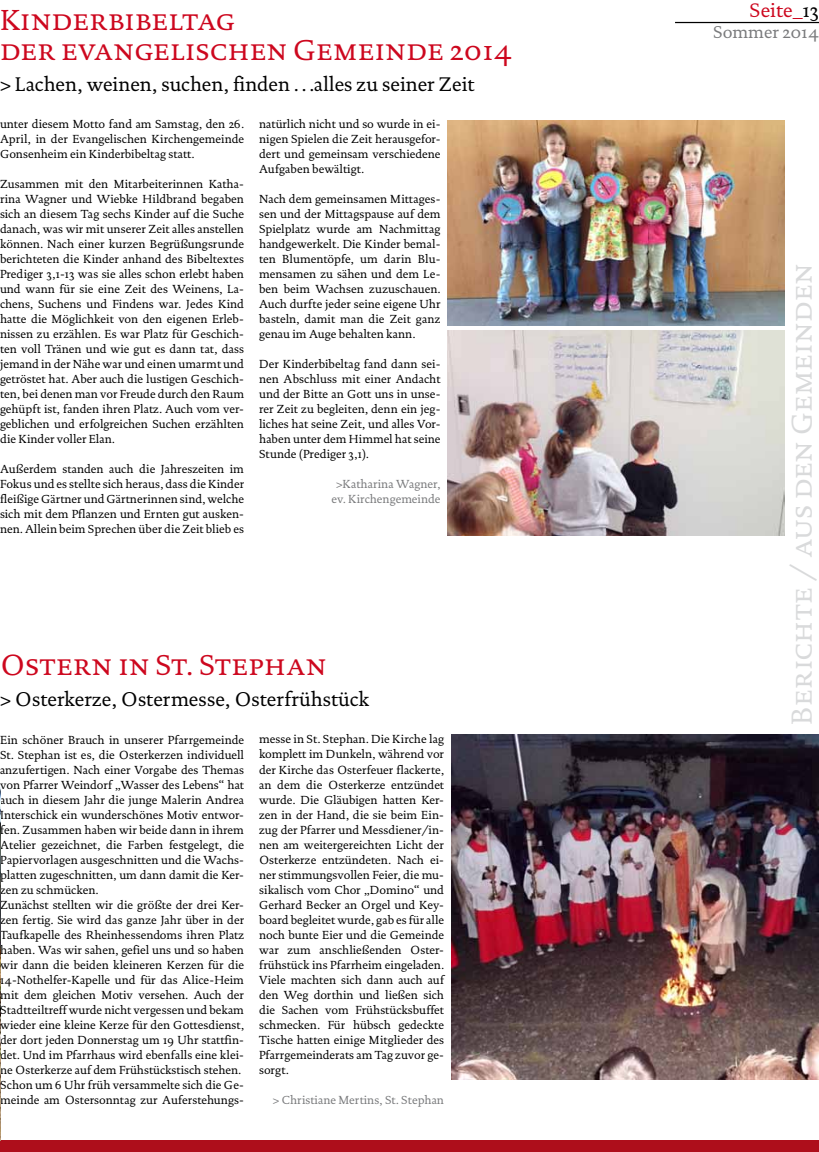
<style>
.page{position:relative;width:819px;height:1152px;background:#fff}
.page>*{position:absolute;margin:0;border:0;box-sizing:border-box;transform-origin:0 0}
.t1{font:29.38px/30px "DTL Documenta T Caps";letter-spacing:.005em;color:#cd071e}
.t2{font:29.38px "DTL Documenta T Caps";letter-spacing:.005em;color:#d9dadb}
.t3{font:20px "DTL Documenta ST";color:#000}
.t4{font:20px "DTL Documenta ST";color:#cd071e}
.t5{font:17.5px "DTL Documenta ST";color:#797a7c}
.t6{font:11.88px/15px "DTL Documenta ST";color:#000;text-align:justify}
.t7{font:11.88px/15px "DTL Documenta ST";color:#797a7c;text-align:center}
.s1{color:#000}
</style>
<div class="page">
<div style="left:0;top:1140px;width:819px;height:12px;background:#ae0e1b"></div>
<img style="left:0;top:788px;width:1px;height:352px">
<img style="left:451px;top:734px;width:368px;height:345px">
<img style="left:447px;top:330px;width:337px;height:206px">
<img style="left:447px;top:120px;width:337px;height:205px">
<hr style="left:675px;top:22px;width:144px;height:1px;background:#000">
<h1 class="t1" style="left:0;top:5px;width:514px">Kinderbibeltag<br>der evangelischen Gemeinde 2014</h1>
<h2 class="t3" style="left:0;top:72px;width:476px">&gt; Lachen, weinen, suchen, finden …alles zu seiner Zeit</h2>
<p class="t6" style="left:0;top:116px;width:245px">unter diesem Motto fand am Samstag, den 26.<br>April, in der Evangelischen Kirchengemeinde Gonsenheim ein Kinderbibeltag statt.</p>
<p class="t6" style="left:0;top:176px;width:245px">Zusammen mit den Mitarbeiterinnen Katha&shy;rina Wagner und Wiebke Hildbrand begaben sich an diesem Tag sechs Kinder auf die Suche danach, was wir mit unserer Zeit alles anstellen können. Nach einer kurzen Begrüßungsrunde berichteten die Kinder anhand des Bibeltextes Prediger 3,1-13 was sie alles schon erlebt haben und wann für sie eine Zeit des Weinens, La&shy;chens, Suchens und Findens war. Jedes Kind hatte die Möglichkeit von den eigenen Erleb&shy;nissen zu erzählen. Es war Platz für Geschich&shy;ten voll Tränen und wie gut es dann tat, dass jemand in der Nähe war und einen umarmt und getröstet hat. Aber auch die lustigen Geschich&shy;ten, bei denen man vor Freude durch den Raum gehüpft ist, fanden ihren Platz. Auch vom ver&shy;geblichen und erfolgreichen Suchen erzählten die Kinder voller Elan.</p>
<p class="t6" style="left:0;top:461px;width:245px">Außerdem standen auch die Jahreszeiten im Fokus und es stellte sich heraus, dass die Kinder fleißige Gärtner und Gärtnerinnen sind, welche sich mit dem Pflanzen und Ernten gut ausken&shy;nen. Allein beim Sprechen über die Zeit blieb es</p>
<p class="t6" style="left:259px;top:116px;width:183px">natürlich nicht und so wurde in ei&shy;nigen Spielen die Zeit herausgefor&shy;dert und gemeinsam verschiedene Aufgaben bewältigt.</p>
<p class="t6" style="left:259px;top:191px;width:183px">Nach dem gemeinsamen Mittages&shy;sen und der Mittagspause auf dem Spielplatz wurde am Nachmittag handgewerkelt. Die Kinder bemal&shy;ten Blumentöpfe, um darin Blu&shy;mensamen zu sähen und dem Le&shy;ben beim Wachsen zuzuschauen.<br>Auch durfte jeder seine eigene Uhr basteln, damit man die Zeit ganz genau im Auge behalten kann.</p>
<p class="t6" style="left:259px;top:356px;width:183px">Der Kinderbibeltag fand dann sei&shy;nen Abschluss mit einer Andacht und der Bitte an Gott uns in unse&shy;rer Zeit zu begleiten, denn ein jeg&shy;liches hat seine Zeit, und alles Vor&shy;haben unter dem Himmel hat seine Stunde (Prediger 3,1).</p>
<p class="t7" style="left:331px;top:476px;width:111px">&gt;Katharina Wagner, ev. Kirchengemeinde</p>
<h1 class="t1" style="left:0;top:650px;width:328px">Ostern in St. Stephan</h1>
<h2 class="t3" style="left:0;top:687px;width:370px">&gt; Osterkerze, Ostermesse, Osterfrühstück</h2>
<p class="t6" style="left:0;top:732px;width:245px;text-align:left">Ein schöner Brauch in unserer Pfarrgemeinde St. Stephan ist es, die Osterkerzen individuell anzufertigen. Nach einer Vorgabe des Themas von Pfarrer Weindorf „Wasser des Lebens“ hat auch in diesem Jahr die junge Malerin Andrea Interschick ein wunderschönes Motiv entwor&shy;fen. Zusammen haben wir beide dann in ihrem Atelier gezeichnet, die Farben festgelegt, die Papiervorlagen ausgeschnitten und die Wachs&shy;platten zugeschnitten, um dann damit die Ker&shy;zen zu schmücken.<br>Zunächst stellten wir die größte der drei Ker&shy;zen fertig. Sie wird das ganze Jahr über in der Taufkapelle des Rheinhessendoms ihren Platz haben. Was wir sahen, gefiel uns und so haben wir dann die beiden kleineren Kerzen für die 14-Nothelfer-Kapelle und für das Alice-Heim mit dem gleichen Motiv versehen. Auch der Stadtteiltreff wurde nicht vergessen und bekam wieder eine kleine Kerze für den Gottesdienst, der dort jeden Donnerstag um 19 Uhr stattfin&shy;det. Und im Pfarrhaus wird ebenfalls eine klei&shy;ne Osterkerze auf dem Frühstückstisch stehen.<br>Schon um 6 Uhr früh versammelte sich die Ge&shy;meinde am Ostersonntag zur Auferstehungs-</p>
<p class="t6" style="left:259px;top:732px;width:186px">messe in St. Stephan. Die Kirche lag komplett im Dunkeln, während vor der Kirche das Osterfeuer flackerte, an dem die Osterkerze entzündet wurde. Die Gläubigen hatten Ker&shy;zen in der Hand, die sie beim Ein&shy;zug der Pfarrer und Messdiener/in&shy;nen am weitergereichten Licht der Osterkerze entzündeten. Nach ei&shy;ner stimmungsvollen Feier, die mu&shy;sikalisch vom Chor „Domino“ und Gerhard Becker an Orgel und Key&shy;board begleitet wurde, gab es für alle noch bunte Eier und die Gemeinde war zum anschließenden Oster&shy;frühstück ins Pfarrheim eingeladen.<br>Viele machten sich dann auch auf den Weg dorthin und ließen sich die Sachen vom Frühstücksbuffet schmecken. Für hübsch gedeckte Tische hatten einige Mitglieder des Pfarrgemeinderats am Tag zuvor ge&shy;sorgt.</p>
<p class="t7" style="left:273px;top:1092px;width:173px">&gt; Christiane Mertins, St. Stephan</p>
<h2 class="t4" style="left:749px;top:-1px;width:71px">Seite_<span class="s1">13</span></h2>
<h3 class="t5" style="left:713px;top:22px;width:107px">Sommer 2014</h3>
<h1 class="t2" style="left:784px;top:724px;width:462px;rotate:-90deg">Berichte / aus den Gemeinden</h1>
</div>
